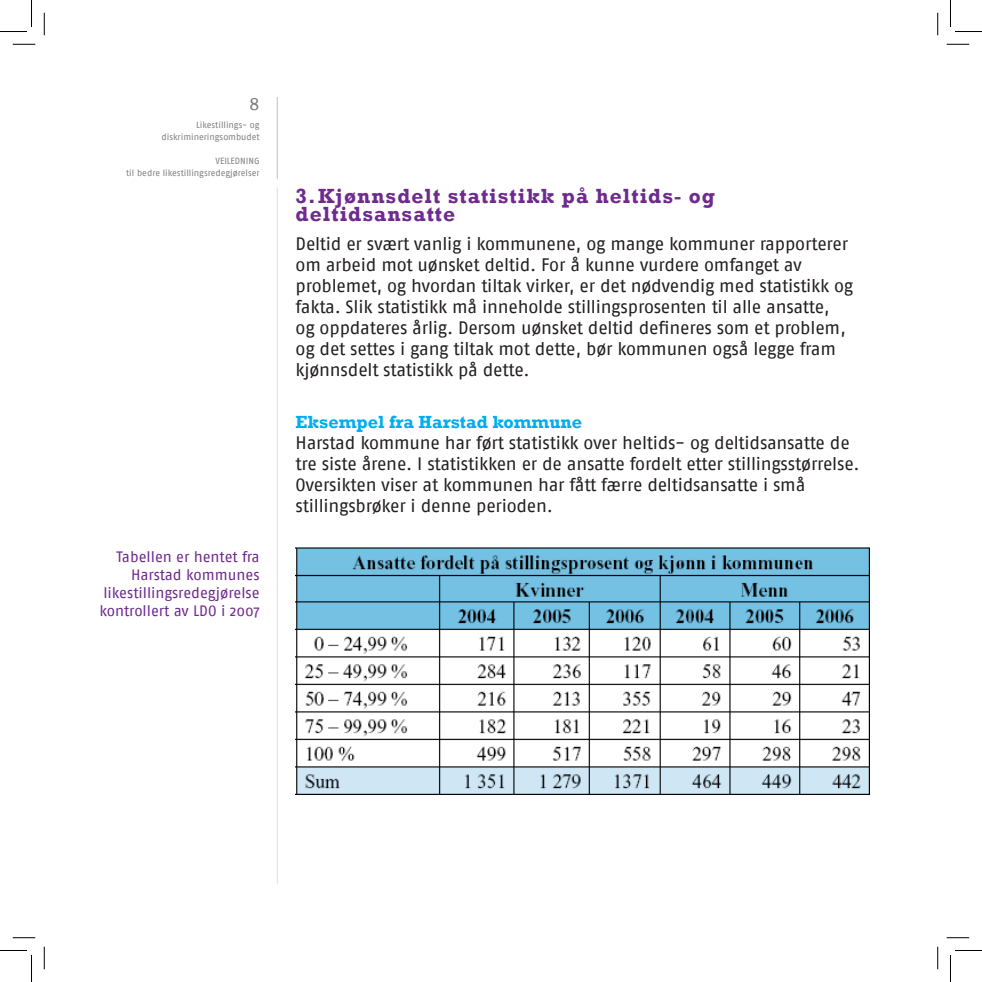
<style>
.page{position:relative;width:982px;height:982px;background:#fff}
.page>*{position:absolute;margin:0;border:0;box-sizing:border-box;transform-origin:0 0}
.Mellomtittel_høy_sta{font:700 21px/18px "Rockwell";letter-spacing:.05em;color:#6e2a8e}
.Body{font:18px/21px "Fago No Regular LF";letter-spacing:-.015em;color:#231f20}
.Undertittel{font:700 18px "Rockwell";color:#00aeef}
.Margskrift_venstre_s{font:15px/18px "Fago No";letter-spacing:-.005em;color:#6e2a8e;text-align:right}
.t1{font:9px "Fago No Regular LF";color:#808083}
</style>
<div class="page">
<hr style="left:277px;top:188px;width:1px;height:695px;background:#babbbe">
<hr style="left:277px;top:97px;width:1px;height:82px;background:#808083">
<img style="left:296px;top:547px;width:573px;height:247px">
<svg style="left:13px;top:44px;width:22px;height:1px"></svg>
<svg style="left:946px;top:44px;width:23px;height:1px"></svg>
<svg style="left:13px;top:937px;width:22px;height:1px"></svg>
<svg style="left:946px;top:937px;width:23px;height:1px"></svg>
<svg style="left:44px;top:13px;width:1px;height:22px"></svg>
<svg style="left:44px;top:946px;width:1px;height:23px"></svg>
<svg style="left:937px;top:13px;width:1px;height:22px"></svg>
<svg style="left:937px;top:946px;width:1px;height:23px"></svg>
<svg style="left:0;top:0;width:32px;height:32px"></svg>
<svg style="left:0;top:950px;width:32px;height:31px"></svg>
<svg style="left:950px;top:0;width:31px;height:32px"></svg>
<svg style="left:950px;top:950px;width:31px;height:31px"></svg>
<p class="t1" style="left:196px;top:119px;width:65px">Likestillings- og</p>
<p class="t1" style="left:162px;top:131px;width:100px">diskrimineringsombudet</p>
<p class="t1" style="left:215px;top:155px;width:46px">VEILEDNING</p>
<p class="t1" style="left:126px;top:167px;width:135px">til bedre likestillingsredegjørelser</p>
<p class="Margskrift_venstre_s" style="left:99px;top:547px;width:162px">Tabellen er hentet fra<br>Harstad kommunes likestillingsredegjørelse kontrollert av LDO i 2007</p>
<p class="Mellomtittel_høy_sta" style="left:295px;top:187px;width:421px">3.Kjønnsdelt statistikk på heltids- og deltidsansatte</p>
<p class="Body" style="left:295px;top:233px;width:559px">Deltid er svært vanlig i kommunene, og mange kommuner rapporterer om arbeid mot uønsket deltid. For å kunne vurdere omfanget av problemet, og hvordan tiltak virker, er det nødvendig med statistikk og fakta. Slik statistikk må inneholde stillingsprosenten til alle ansatte, og oppdateres årlig. Dersom uønsket deltid defineres som et problem, og det settes i gang tiltak mot dette, bør kommunen også legge fram kjønnsdelt statistikk på dette.</p>
<p class="Undertittel" style="left:295px;top:411px;width:288px">Eksempel fra Harstad kommune</p>
<p class="Body" style="left:295px;top:432px;width:565px">Harstad kommune har ført statistikk over heltids- og deltidsansatte de tre siste årene. I statistikken er de ansatte fordelt etter stillingsstørrelse.<br>Oversikten viser at kommunen har fått færre deltidsansatte i små stillingsbrøker i denne perioden.</p>
</div>
